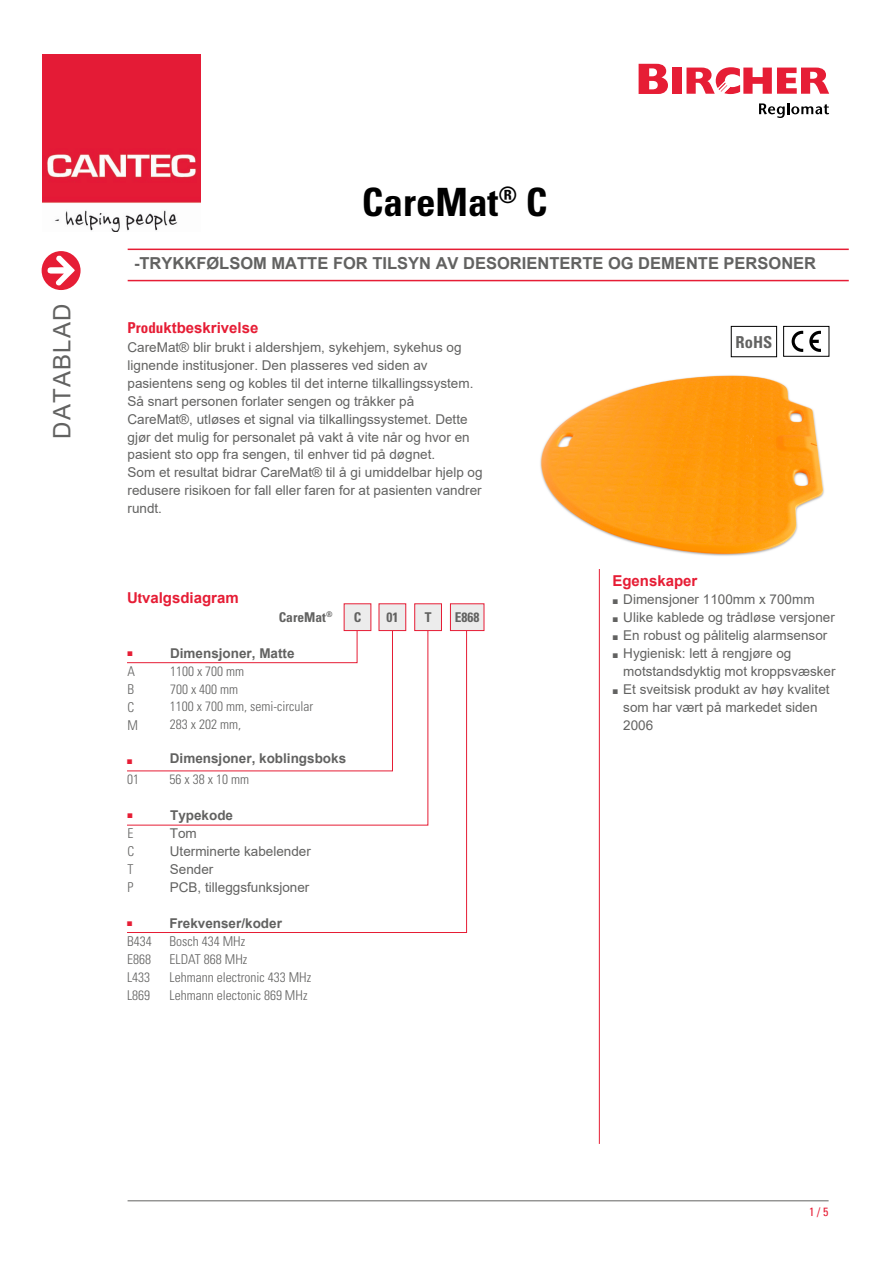
<style>
.page{position:relative;width:893px;height:1263px;background:#fff}
.page>*{position:absolute;margin:0;border:0;box-sizing:border-box;transform-origin:0 0}
.t1{font:700 condensed 39px "Univers";color:#000}
.t2{font:24px "Arial";letter-spacing:.05em;color:#626261}
.t3{font:700 16.5px "Arial";color:#626261}
.t4{font:700 condensed 16.5px "Univers";color:#626261}
.t5{font:700 15px "Arial";color:#e61d35}
.t6{font:13.5px/18px "Arial";color:#626261}
.t7{font:300 condensed 13.5px/18px "Univers";color:#626261}
.t8{font:700 13.5px "Arial";color:#626261}
.t9{font:700 condensed 13.5px "Univers";color:#626261}
.t10{font:condensed 12px "Univers";color:#e61d35}
.t11{font:6.75px "Zapf Dingbats ITC";color:#e61d35}
.s1{font-family:"Univers";font-stretch:condensed}
</style>
<div class="page">
<hr style="left:599px;top:524px;width:1px;height:620px;background:#e61d35">
<div style="left:672px;top:68px;width:9px;height:26px;background:#e61d35"></div>
<svg style="left:639px;top:64px;width:29px;height:30px"></svg>
<svg style="left:686px;top:67px;width:143px;height:27px"></svg>
<svg style="left:759px;top:103px;width:70px;height:15px"></svg>
<div style="left:42px;top:251px;width:39px;height:39px;background:#e61d35;border-radius:50%"></div>
<svg style="left:47px;top:255px;width:28px;height:31px"></svg>
<img style="left:540px;top:375px;width:284px;height:193px">
<svg style="left:792px;top:331px;width:11px;height:21px"></svg>
<svg style="left:809px;top:331px;width:12px;height:21px"></svg>
<div style="left:783px;top:326px;width:46px;height:30px;border:1px solid #000"></div>
<div style="left:731px;top:326px;width:46px;height:31px;border:1px solid #000"></div>
<hr style="left:128px;top:1200px;width:701px;height:1px;background:#626261">
<hr style="left:128px;top:249px;width:721px;height:1px;background:#e61d35">
<hr style="left:128px;top:280px;width:721px;height:1px;background:#e61d35">
<div style="left:344px;top:604px;width:27px;height:26px;background:#ececec"></div>
<svg style="left:127px;top:628px;width:340px;height:305px"></svg>
<div style="left:450px;top:604px;width:34px;height:26px;background:#ececec"></div>
<div style="left:450px;top:603px;width:34px;height:28px;border:1px solid #e61d35"></div>
<div style="left:379px;top:604px;width:27px;height:26px;background:#ececec"></div>
<div style="left:379px;top:603px;width:27px;height:28px;border:1px solid #e61d35"></div>
<svg style="left:127px;top:628px;width:301px;height:197px"></svg>
<div style="left:415px;top:604px;width:26px;height:26px;background:#ececec"></div>
<div style="left:414px;top:603px;width:28px;height:28px;border:1px solid #e61d35"></div>
<img style="left:43px;top:55px;width:157px;height:177px">
<h2 class="t2" style="left:46px;top:439px;width:137px;rotate:-90deg">DATABLAD</h2>
<h1 class="t1" style="left:362px;top:178px;width:187px">CareMat<sup>®</sup> C</h1>
<p class="t3" style="left:134px;top:251px;width:684px">-TRYKKFØLSOM MATTE FOR TILSYN AV DESORIENTERTE OG DEMENTE PERSONER</p>
<p class="t5" style="left:128px;top:317px;width:132px"><span class="s1">Produ</span>ktbeskrivelse</p>
<p class="t6" style="left:128px;top:338px;width:357px">CareMat® blir brukt i aldershjem, sykehjem, sykehus og lignende institusjoner. Den plasseres ved siden av pasientens seng og kobles til det interne tilkallingssystem.<br>Så snart personen forlater sengen og tråkker på CareMat®, utløses et signal via tilkallingssystemet. Dette gjør det mulig for personalet på vakt å vite når og hvor en pasient sto opp fra sengen, til enhver tid på døgnet.<br>Som et resultat bidrar CareMat® til å gi umiddelbar hjelp og redusere risikoen for fall eller faren for at pasienten vandrer rundt.</p>
<p class="t5" style="left:127px;top:587px;width:113px">U<span class="s1">t</span>valgsdiagram</p>
<p class="t9" style="left:279px;top:609px;width:55px">CareMat<sup>®</sup></p>
<p class="t9" style="left:354px;top:609px;width:9px">C</p>
<p class="t11" style="left:128px;top:651px;width:7px">■</p>
<p class="t8" style="left:170px;top:643px;width:126px">Dimensjoner, Matte</p>
<p class="t7" style="left:128px;top:662px;width:9px">A</p>
<p class="t7" style="left:170px;top:662px;width:76px">1100 x 700 mm</p>
<p class="t7" style="left:128px;top:680px;width:8px">B</p>
<p class="t7" style="left:170px;top:680px;width:70px">700 x 400 mm</p>
<p class="t7" style="left:128px;top:698px;width:12px">C<br>M</p>
<p class="t7" style="left:170px;top:697px;width:145px">1100 x 700 mm, semi-circular<br>283 x 202 mm,</p>
<p class="t8" style="left:170px;top:749px;width:178px">Dimensjoner, koblingsboks</p>
<p class="t11" style="left:127px;top:759px;width:7px">■</p>
<p class="t7" style="left:127px;top:770px;width:13px">01</p>
<p class="t7" style="left:170px;top:770px;width:81px">56 x 38 x 10 mm</p>
<p class="t11" style="left:128px;top:813px;width:7px">■</p>
<p class="t8" style="left:170px;top:805px;width:65px">Typekode</p>
<p class="t7" style="left:128px;top:824px;width:8px;text-align:justify">E C T P</p>
<p class="t6" style="left:170px;top:824px;width:143px">Tom<br>Uterminerte kabelender<br>Sender<br>PCB, tilleggsfunksjoner</p>
<p class="t8" style="left:169px;top:914px;width:114px">Frekvenser/koder</p>
<p class="t11" style="left:127px;top:921px;width:7px">■</p>
<p class="t7" style="left:127px;top:932px;width:26px">B434</p>
<p class="t7" style="left:170px;top:932px;width:77px">Bosch 434 MHz</p>
<p class="t7" style="left:127px;top:950px;width:25px">E868</p>
<p class="t7" style="left:170px;top:950px;width:79px">ELDAT 868 MHz</p>
<p class="t7" style="left:127px;top:968px;width:25px">L433</p>
<p class="t7" style="left:170px;top:968px;width:143px">Lehmann electronic 433 MHz</p>
<p class="t7" style="left:127px;top:986px;width:25px">L869</p>
<p class="t7" style="left:170px;top:986px;width:139px">Lehmann electonic 869 MHz</p>
<p class="t9" style="left:386px;top:609px;width:13px">01</p>
<p class="t9" style="left:455px;top:609px;width:26px">E868</p>
<p class="t9" style="left:425px;top:609px;width:8px">T</p>
<p class="t4" style="left:736px;top:332px;width:38px">RoHS</p>
<p class="t5" style="left:612px;top:570px;width:87px">Egenskaper</p>
<p class="t6" style="left:613px;top:590px;width:203px">■ Dimensjoner 1100mm x 700mm</p>
<p class="t6" style="left:613px;top:608px;width:224px">■ Ulike kablede og trådløse versjoner</p>
<p class="t6" style="left:613px;top:626px;width:216px">■ En robust og pålitelig alarmsensor</p>
<p class="t6" style="left:623px;top:644px;width:214px;text-indent:-11px">■ Hygienisk: lett å rengjøre og motstandsdyktig mot kroppsvæsker</p>
<p class="t6" style="left:623px;top:680px;width:208px;text-indent:-11px">■ Et sveitsisk produkt av høy kvalitet som har vært på markedet siden<br>2006</p>
<p class="t10" style="left:809px;top:1204px;width:21px">1 / 5</p>
</div>
